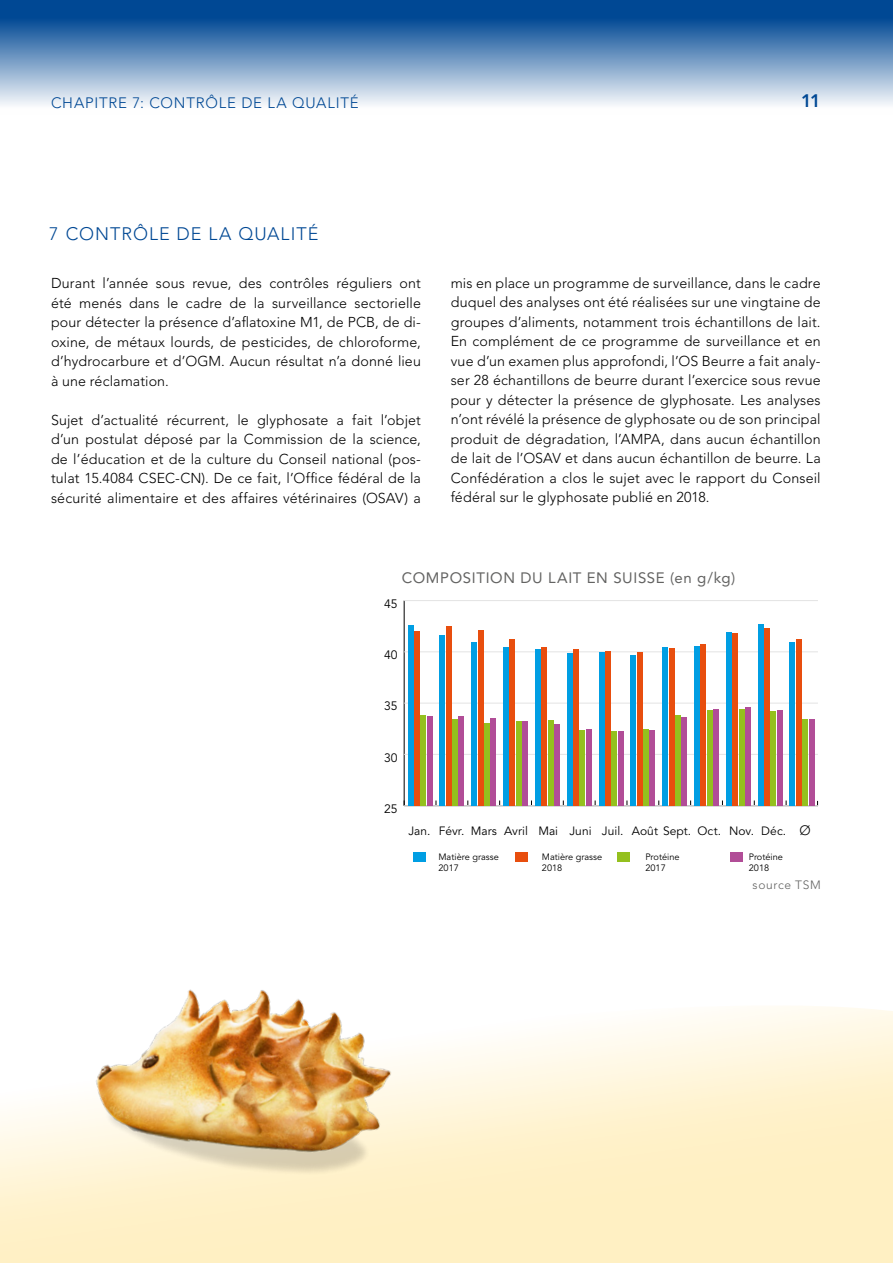
<style>
.page{position:relative;width:893px;height:1263px;background:#fff}
.page>*{position:absolute;margin:0;border:0;box-sizing:border-box;transform-origin:0 0}
.t1{font:300 18px "Avenir LT Std";letter-spacing:.055em;color:#004894}
.t2{font:800 18px "Avenir LT Std";color:#004894}
.t3{font:15px "Avenir LT Std";letter-spacing:.045em;color:#636362}
.t4{font:300 15px "Avenir LT Std";letter-spacing:.055em;color:#004894}
.t5{font:300 14.25px/19.5px "Avenir LT Std";letter-spacing:.01em;color:#000;text-align:justify}
.t6{font:12.15px "Avenir LT Std";color:#000}
.t7{font:12px "Avenir LT Std";letter-spacing:.005em;color:#000}
.t8{font:300 12px "Avenir";letter-spacing:.055em;color:#636362}
.t9{font:9.15px/11.1px "Avenir LT Std";color:#000}
.s1{font-weight:300;font-size:13.5px}
</style>
<div class="page">
<svg style="left:0;top:1006px;width:893px;height:257px;fill:#fff1c8"></svg>
<svg style="left:0;top:0;width:893px;height:105px;background:#6590bd"></svg>
<hr style="left:404px;top:601px;width:1px;height:205px;background:#000">
<hr style="left:404px;top:805px;width:414px;height:1px;background:#e3e3e3">
<hr style="left:404px;top:754px;width:414px;height:1px;background:#e3e3e3">
<hr style="left:404px;top:703px;width:414px;height:1px;background:#e3e3e3">
<hr style="left:404px;top:651px;width:414px;height:1px;background:#e3e3e3">
<hr style="left:404px;top:600px;width:414px;height:1px;background:#e3e3e3">
<div style="left:427px;top:716px;width:5px;height:90px;background:#b14d97"></div>
<div style="left:459px;top:716px;width:5px;height:90px;background:#b14d97"></div>
<div style="left:491px;top:718px;width:5px;height:88px;background:#b14d97"></div>
<div style="left:523px;top:721px;width:5px;height:85px;background:#b14d97"></div>
<div style="left:554px;top:725px;width:5px;height:81px;background:#b14d97"></div>
<div style="left:586px;top:729px;width:5px;height:77px;background:#b14d97"></div>
<div style="left:618px;top:731px;width:5px;height:75px;background:#b14d97"></div>
<div style="left:650px;top:730px;width:5px;height:76px;background:#b14d97"></div>
<div style="left:682px;top:717px;width:5px;height:89px;background:#b14d97"></div>
<div style="left:713px;top:709px;width:6px;height:97px;background:#b14d97"></div>
<div style="left:745px;top:707px;width:5px;height:99px;background:#b14d97"></div>
<div style="left:777px;top:710px;width:5px;height:96px;background:#b14d97"></div>
<div style="left:809px;top:719px;width:5px;height:87px;background:#b14d97"></div>
<div style="left:421px;top:715px;width:5px;height:91px;background:#94c01e"></div>
<div style="left:453px;top:719px;width:5px;height:87px;background:#94c01e"></div>
<div style="left:484px;top:724px;width:5px;height:82px;background:#94c01e"></div>
<div style="left:516px;top:721px;width:5px;height:85px;background:#94c01e"></div>
<div style="left:548px;top:720px;width:5px;height:86px;background:#94c01e"></div>
<div style="left:580px;top:730px;width:5px;height:76px;background:#94c01e"></div>
<div style="left:612px;top:731px;width:5px;height:75px;background:#94c01e"></div>
<div style="left:643px;top:729px;width:6px;height:77px;background:#94c01e"></div>
<div style="left:675px;top:715px;width:5px;height:91px;background:#94c01e"></div>
<div style="left:707px;top:710px;width:5px;height:96px;background:#94c01e"></div>
<div style="left:739px;top:709px;width:5px;height:97px;background:#94c01e"></div>
<div style="left:771px;top:711px;width:5px;height:95px;background:#94c01e"></div>
<div style="left:803px;top:719px;width:5px;height:87px;background:#94c01e"></div>
<div style="left:414px;top:631px;width:5px;height:175px;background:#e84e0e"></div>
<div style="left:446px;top:626px;width:5px;height:180px;background:#e84e0e"></div>
<div style="left:478px;top:630px;width:5px;height:176px;background:#e84e0e"></div>
<div style="left:510px;top:639px;width:5px;height:167px;background:#e84e0e"></div>
<div style="left:542px;top:647px;width:5px;height:159px;background:#e84e0e"></div>
<div style="left:573px;top:649px;width:6px;height:157px;background:#e84e0e"></div>
<div style="left:605px;top:651px;width:5px;height:155px;background:#e84e0e"></div>
<div style="left:637px;top:652px;width:5px;height:154px;background:#e84e0e"></div>
<div style="left:669px;top:648px;width:5px;height:158px;background:#e84e0e"></div>
<div style="left:701px;top:644px;width:5px;height:162px;background:#e84e0e"></div>
<div style="left:733px;top:633px;width:5px;height:173px;background:#e84e0e"></div>
<div style="left:764px;top:628px;width:6px;height:178px;background:#e84e0e"></div>
<div style="left:796px;top:639px;width:5px;height:167px;background:#e84e0e"></div>
<div style="left:408px;top:625px;width:5px;height:181px;background:#009ee3"></div>
<div style="left:440px;top:635px;width:5px;height:171px;background:#009ee3"></div>
<div style="left:472px;top:643px;width:5px;height:163px;background:#009ee3"></div>
<div style="left:503px;top:647px;width:6px;height:159px;background:#009ee3"></div>
<div style="left:535px;top:649px;width:5px;height:157px;background:#009ee3"></div>
<div style="left:567px;top:653px;width:5px;height:153px;background:#009ee3"></div>
<div style="left:599px;top:652px;width:5px;height:154px;background:#009ee3"></div>
<div style="left:631px;top:655px;width:5px;height:151px;background:#009ee3"></div>
<div style="left:663px;top:647px;width:5px;height:159px;background:#009ee3"></div>
<div style="left:694px;top:646px;width:5px;height:160px;background:#009ee3"></div>
<div style="left:726px;top:632px;width:5px;height:174px;background:#009ee3"></div>
<div style="left:758px;top:624px;width:5px;height:182px;background:#009ee3"></div>
<div style="left:790px;top:643px;width:5px;height:163px;background:#009ee3"></div>
<img style="left:70px;top:989px;width:364px;height:221px">
<div style="left:730px;top:852px;width:13px;height:10px;background:#b14d97"></div>
<div style="left:617px;top:852px;width:13px;height:10px;background:#94c01e"></div>
<div style="left:515px;top:852px;width:13px;height:10px;background:#e84e0e"></div>
<div style="left:413px;top:852px;width:13px;height:10px;background:#009ee3"></div>
<p class="t4" style="left:51px;top:94px;width:309px">CHAPITRE 7: CONTRÔLE DE LA QUALITÉ</p>
<p class="t2" style="left:801px;top:90px;width:21px">11</p>
<p class="t1" style="left:49px;top:224px;width:271px">7 CONTRÔLE DE LA QUALITÉ</p>
<p class="t5" style="left:51px;top:273px;width:371px">Durant l’année sous revue, des contrôles réguliers ont été menés dans le cadre de la surveillance sectorielle pour détecter la présence d’aflatoxine M1, de PCB, de di&shy;oxine, de métaux lourds, de pesticides, de chloroforme, d’hydrocarbure et d’OGM. Aucun résultat n’a donné lieu à une réclamation.</p>
<p class="t5" style="left:51px;top:410px;width:371px">Sujet d’actualité récurrent, le glyphosate a fait l’objet d’un postulat déposé par la Commission de la science, de l’éducation et de la culture du Conseil national (pos&shy;tulat 15.4084 CSEC-CN). De ce fait, l’Office fédéral de la sécurité alimentaire et des affaires vétérinaires (OSAV) a</p>
<p class="t5" style="left:451px;top:273px;width:371px">mis en place un programme de surveillance, dans le cadre duquel des analyses ont été réalisées sur une vingtaine de groupes d’aliments, notamment trois échantillons de lait.<br>En complément de ce programme de surveillance et en vue d’un examen plus approfondi, l’OS Beurre a fait analy&shy;ser 28 échantillons de beurre durant l’exercice sous revue pour y détecter la présence de glyphosate. Les analyses n’ont révélé la présence de glyphosate ou de son principal produit de dégradation, l’AMPA, dans aucun échantillon de lait de l’OSAV et dans aucun échantillon de beurre. La Confédération a clos le sujet avec le rapport du Conseil fédéral sur le glyphosate publié en 2018.</p>
<p class="t3" style="left:402px;top:569px;width:335px">COMPOSITION DU LAIT EN SUISSE (en g/kg)</p>
<p class="t6" style="left:384px;top:595px;width:15px">45</p>
<p class="t6" style="left:384px;top:597px;width:15px">45</p>
<p class="t6" style="left:384px;top:646px;width:15px">40</p>
<p class="t6" style="left:384px;top:648px;width:15px">40</p>
<p class="t6" style="left:384px;top:698px;width:15px">35</p>
<p class="t6" style="left:384px;top:699px;width:15px">35</p>
<p class="t6" style="left:384px;top:749px;width:15px">30</p>
<p class="t6" style="left:384px;top:750px;width:15px">30</p>
<p class="t6" style="left:384px;top:800px;width:15px">25</p>
<p class="t6" style="left:384px;top:802px;width:15px">25</p>
<p class="t6" style="left:411px;top:822px;width:372px">Jan Feb Mär Apr Mai Juni Juli Aug Sep Okt Nov Dez</p>
<p class="t6" style="left:802px;top:822px;width:12px">Ø</p>
<p class="t6" style="left:411px;top:823px;width:372px">Jan Feb März April Mai Juni Juli Aug Sep Okt Nov Dez</p>
<p class="t6" style="left:797px;top:823px;width:12px">Ø</p>
<p class="t7" style="left:408px;top:824px;width:404px">Jan. Févr. Mars Avril Mai Juni Juil. Août Sept. Oct. Nov. Déc. <span class="s1">Ø</span></p>
<p class="t6" style="left:438px;top:850px;width:53px">Fett 2017</p>
<p class="t6" style="left:542px;top:850px;width:53px">Fett 2018</p>
<p class="t6" style="left:645px;top:850px;width:70px">Protein 2017</p>
<p class="t6" style="left:749px;top:850px;width:70px">Protein 2018</p>
<p class="t9" style="left:438px;top:851px;width:62px">Matière grasse<br>2017</p>
<p class="t9" style="left:542px;top:851px;width:62px">Matière grasse<br>2018</p>
<p class="t9" style="left:645px;top:851px;width:36px">Protéine<br>2017</p>
<p class="t9" style="left:749px;top:851px;width:36px">Protéine<br>2018</p>
<p class="t8" style="left:752px;top:878px;width:70px">source TSM</p>
</div>
